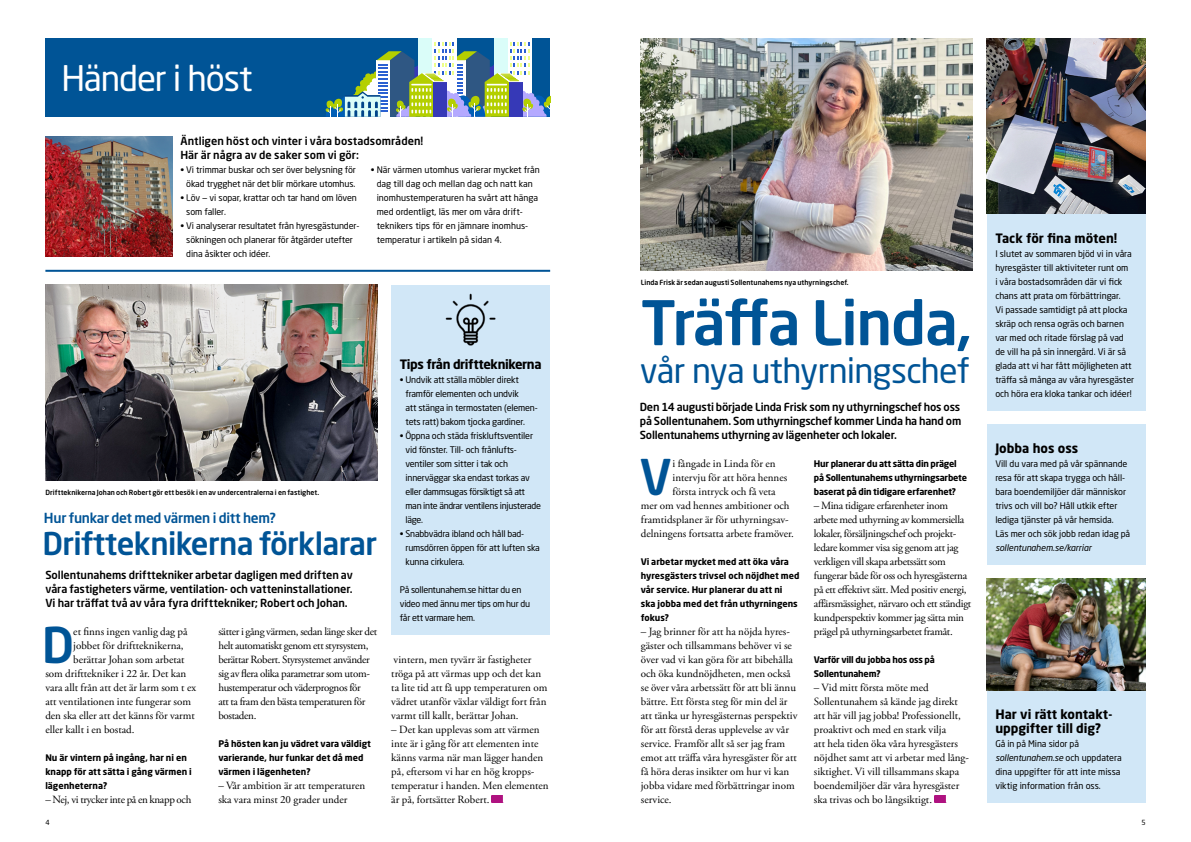
<style>
.page{position:relative;width:1191px;height:842px;background:#fff}
.page>*{position:absolute;margin:0;border:0;box-sizing:border-box;transform-origin:0 0}
.t1{font:500 60.6px "Neo Sans Pro";letter-spacing:-.02em;color:#005496}
.t2{font:500 48.7px "Neo Sans Pro";color:#005496}
.t3{font:34.9px "Neo Sans Pro";letter-spacing:-.03em;color:#fff}
.t4{font:34.1px "Neo Sans Pro";letter-spacing:-.025em;color:#005496}
.t5{font:500 31px "Neo Sans Pro";letter-spacing:-.02em;color:#005496}
.t6{font:500 13.8px "Neo Sans Pro";letter-spacing:-.02em;color:#005496}
.t7{font:700 12.8px/14px "Neo Sans Pro";color:#000}
.t8{font:700 12.8px "Neo Sans Pro";letter-spacing:-.03em;color:#000}
.t9{font:11px/14px "Adobe Garamond Pro";color:#000}
.t10{font:500 11px/14px "Neo Sans Pro";letter-spacing:-.005em;color:#000;text-align:justify}
.t11{font:11px/14px "Adobe Garamond Pro";letter-spacing:-.025em;color:#000}
.t12{font:11px/14px "Adobe Garamond Pro";letter-spacing:-.03em;color:#000}
.t13{font:9px/14px "Neo Sans Pro";letter-spacing:-.01em;color:#000}
.t14{font:700 9px/14px "Neo Sans Pro";color:#000}
.t15{font:700 9px/14px "Neo Sans Pro";letter-spacing:-.02em;color:#000}
.t16{font:9px/14px "Neo Sans Pro";letter-spacing:-.03em;color:#000}
.t17{font:500 7px "Neo Sans Pro";color:#000}
.t18{font:7px "Neo Sans Pro";color:#000}
.s1{font-style:italic}
</style>
<div class="page">
<div style="left:45px;top:38px;width:505px;height:79px;background:#005496"></div>
<div style="left:391px;top:285px;width:159px;height:350px;background:#d1e7f7"></div>
<img style="left:445px;top:293px;width:51px;height:53px">
<img style="left:641px;top:39px;width:331px;height:232px">
<svg style="left:934px;top:795px;width:12px;height:8px"></svg>
<hr style="left:45px;top:270px;width:505px;height:2px;background:#005496">
<div style="left:507px;top:39px;width:25px;height:60px;background:#fff"></div>
<div style="left:494px;top:39px;width:13px;height:60px;background:#dafdf9"></div>
<div style="left:432px;top:39px;width:24px;height:60px;background:#fff"></div>
<div style="left:418px;top:39px;width:14px;height:60px;background:#dafdf9"></div>
<svg style="left:326px;top:42px;width:225px;height:75px"></svg>
<svg style="left:491px;top:795px;width:12px;height:8px"></svg>
<img style="left:45px;top:136px;width:128px;height:121px">
<img style="left:45px;top:285px;width:332px;height:196px">
<div style="left:986px;top:425px;width:159px;height:140px;background:#d1e7f7"></div>
<div style="left:986px;top:39px;width:159px;height:372px;background:#d1e7f7"></div>
<div style="left:986px;top:663px;width:159px;height:140px;background:#d1e7f7"></div>
<img style="left:986px;top:579px;width:159px;height:112px">
<img style="left:986px;top:38px;width:159px;height:176px">
<h1 class="t3" style="left:61px;top:57px;width:193px">Händer i höst</h1>
<h2 class="t10" style="left:180px;top:133px;width:244px">Äntligen höst och vinter i våra bostadsområden!<br>Här är några av de saker som vi gör:</h2>
<p class="t13" style="left:180px;top:162px;width:177px;text-align:right">• Vi trimmar buskar och ser över belysning för ökad trygghet när det blir mörkare utomhus.</p>
<p class="t13" style="left:186px;top:190px;width:172px;text-indent:-6px">• Löv vi sopar, krattar och tar hand om löven som faller.</p>
<p class="t13" style="left:186px;top:218px;width:175px;text-indent:-6px">• Vi analyserar resultatet från hyresgästunder&shy;sökningen och planerar för åtgärder utefter dina åsikter och idéer.</p>
<p class="t13" style="left:377px;top:162px;width:164px;text-indent:-6px">• När värmen utomhus varierar mycket från dag till dag och mellan dag och natt kan inomhustemperaturen ha svårt att hänga med ordentligt, läs mer om våra drift&shy;teknikers tips för en jämnare inomhus&shy;temperatur i artikeln på sidan 4.</p>
<p class="t17" style="left:45px;top:488px;width:275px">Driftteknikerna Johan och Robert gör ett besök i en av undercentralerna i en fastighet.</p>
<h1 class="t6" style="left:44px;top:509px;width:233px">Hur funkar det med värmen i ditt hem?</h1>
<h1 class="t5" style="left:43px;top:524px;width:336px">Driftteknikerna förklarar</h1>
<p class="t10" style="left:45px;top:567px;width:309px">Sollentunahems drifttekniker arbetar dagligen med driften av våra fastigheters värme, ventilation- och vatteninstallationer.<br>Vi har träffat två av våra fyra drifttekniker; Robert och Johan.</p>
<p class="t9" style="left:73px;top:625px;width:116px">et finns ingen vanlig dag på</p>
<p class="t9" style="left:73px;top:639px;width:112px">jobbet för driftteknikerna,</p>
<p class="t9" style="left:73px;top:653px;width:113px">berättar Johan som arbetat</p>
<p class="t9" style="left:45px;top:667px;width:142px">som drifttekniker i 22 år. Det kan</p>
<p class="t9" style="left:45px;top:681px;width:152px">vara allt från att det är larm som t ex</p>
<p class="t9" style="left:45px;top:695px;width:147px">att ventilationen inte fungerar som</p>
<p class="t9" style="left:45px;top:709px;width:151px">den ska eller att det känns för varmt</p>
<p class="t9" style="left:45px;top:723px;width:91px">eller kallt i en bostad.</p>
<p class="t14" style="left:45px;top:750px;width:148px">Nu är vintern på ingång, har ni en knapp för att sätta i gång värmen i lägenheterna?</p>
<p class="t12" style="left:45px;top:793px;width:147px">– Nej, vi trycker inte på en knapp och</p>
<h2 class="t2" style="left:42px;top:614px;width:34px">D</h2>
<p class="t12" style="left:218px;top:625px;width:160px">sätter i gång värmen, sedan länge sker det helt automatiskt genom ett styrsystem, berättar Robert. Styrsystemet använder sig av flera olika parametrar som utom&shy;hustemperatur och väderprognos för<br>att ta fram den bästa temperaturen för bostaden.</p>
<p class="t14" style="left:218px;top:736px;width:154px">På hösten kan ju vädret vara väldigt varierande, hur funkar det då med värmen i lägenheten?</p>
<p class="t9" style="left:218px;top:779px;width:148px">– Vår ambition är att temperaturen ska vara minst 20 grader under</p>
<h2 class="t8" style="left:400px;top:356px;width:143px">Tips från driftteknikerna</h2>
<p class="t13" style="left:405px;top:372px;width:134px;text-indent:-6px">• Undvik att ställa möbler direkt framför elementen och undvik<br>att stänga in termostaten (elemen&shy;tets ratt) bakom tjocka gardiner.</p>
<p class="t13" style="left:405px;top:428px;width:137px;text-indent:-6px">• Öppna och städa friskluftsventiler vid fönster. Till- och frånlufts&shy;ventiler som sitter i tak och innerväggar ska endast torkas av eller dammsugas försiktigt så att man inte ändrar ventilens injusterade läge.</p>
<p class="t13" style="left:405px;top:526px;width:136px;text-indent:-6px">• Snabbvädra ibland och håll bad&shy;rumsdörren öppen för att luften ska kunna cirkulera.</p>
<p class="t16" style="left:400px;top:582px;width:132px">På sollentunahem.se hittar du en video med ännu mer tips om hur du får ett varmare hem.</p>
<p class="t9" style="left:391px;top:653px;width:157px">vintern, men tyvärr är fastigheter tröga på att värmas upp och det kan ta lite tid att få upp temperaturen om vädret utanför växlar väldigt fort från varmt till kallt, berättar Johan.</p>
<p class="t9" style="left:391px;top:723px;width:159px">– Det kan upplevas som att värmen inte är i gång för att elementen inte känns varma när man lägger handen på, eftersom vi har en hög kropps&shy;temperatur i handen. Men elementen är på, fortsätter Robert.</p>
<p class="t17" style="left:641px;top:278px;width:209px">Linda Frisk är sedan augusti Sollentunahems nya uthyrningschef.</p>
<h1 class="t1" style="left:641px;top:285px;width:333px">Träffa Linda,</h1>
<h1 class="t4" style="left:640px;top:349px;width:331px">vår nya uthyrningschef</h1>
<p class="t10" style="left:640px;top:399px;width:323px">Den 14 augusti började Linda Frisk som ny uthyrningschef hos oss på Sollentunahem. Som uthyrningschef kommer Linda ha hand om Sollentunahems uthyrning av lägenheter och lokaler.</p>
<p class="t2" style="left:639px;top:446px;width:33px">V</p>
<p class="t9" style="left:672px;top:457px;width:104px">i fångade in Linda för en</p>
<p class="t9" style="left:672px;top:471px;width:116px">intervju för att höra hennes</p>
<p class="t9" style="left:672px;top:485px;width:105px">första intryck och få veta</p>
<p class="t9" style="left:641px;top:499px;width:150px">mer om vad hennes ambitioner och</p>
<p class="t9" style="left:641px;top:513px;width:149px">framtidsplaner är för uthyrningsav-</p>
<p class="t9" style="left:641px;top:527px;width:155px">delningens fortsatta arbete framöver.</p>
<p class="t14" style="left:641px;top:554px;width:160px">Vi arbetar mycket med att öka våra hyresgästers trivsel och nöjdhet med vår service. Hur planerar du att ni ska jobba med det från uthyrningens fokus?</p>
<p class="t9" style="left:641px;top:625px;width:158px">– Jag brinner för att ha nöjda hyres&shy;gäster och tillsammans behöver vi se över vad vi kan göra för att bibehålla och öka kundnöjdheten, men också se över våra arbetssätt för att bli ännu bättre. Ett första steg för min del är att tänka ur hyresgästernas perspektiv för att förstå deras upplevelse av vår service. Framför allt så ser jag fram emot att träffa våra hyresgäster för att få höra deras insikter om hur vi kan jobba vidare med förbättringar inom service.</p>
<p class="t15" style="left:814px;top:456px;width:155px">Hur planerar du att sätta din prägel på Sollentunahems uthyrningsarbete baserat på din tidigare erfarenhet?</p>
<p class="t11" style="left:814px;top:499px;width:159px">– Mina tidigare erfarenheter inom arbete med uthyrning av kommersiella lokaler, försäljningschef och projekt&shy;ledare kommer visa sig genom att jag verkligen vill skapa arbetssätt som fungerar både för oss och hyresgästerna på ett effektivt sätt. Med positiv energi, affärsmässighet, närvaro och ett ständigt kundperspektiv kommer jag sätta min prägel på uthyrningsarbetet framåt.</p>
<p class="t15" style="left:814px;top:652px;width:123px">Varför vill du jobba hos oss på<br>Sollentunahem?</p>
<p class="t9" style="left:814px;top:681px;width:157px">– Vid mitt första möte med Sollentunahem så kände jag direkt att här vill jag jobba! Professionellt, proaktivt och med en stark vilja<br>att hela tiden öka våra hyresgästers nöjdhet samt att vi arbetar med lång&shy;siktighet. Vi vill tillsammans skapa boendemiljöer där våra hyresgäster ska trivas och bo långsiktigt.</p>
<h1 class="t7" style="left:995px;top:231px;width:124px">Tack för fina möten!</h1>
<p class="t13" style="left:995px;top:246px;width:140px">I slutet av sommaren bjöd vi in våra hyresgäster till aktiviteter runt om<br>i våra bostadsområden där vi fick chans att prata om förbättringar.<br>Vi passade samtidigt på att plocka skräp och rensa ogräs och barnen var med och ritade förslag på vad de vill ha på sin innergård. Vi är så glada att vi har fått möjligheten att träffa så många av våra hyresgäster och höra era kloka tankar och idéer!</p>
<h1 class="t7" style="left:995px;top:441px;width:84px">Jobba hos oss</h1>
<p class="t13" style="left:995px;top:456px;width:136px">Vill du vara med på vår spännande resa för att skapa trygga och håll&shy;bara boendemiljöer där människor trivs och vill bo? Håll utkik efter lediga tjänster på vår hemsida.<br>Läs mer och sök jobb redan idag på <span class="s1">sollentunahem.se/karriar</span></p>
<h1 class="t7" style="left:995px;top:707px;width:118px">Har vi rätt kontakt&shy;uppgifter till dig?</h1>
<p class="t13" style="left:995px;top:736px;width:128px">Gå in på Mina sidor på <span class="s1">sollentunahem.se</span> och uppdatera dina uppgifter för att inte missa viktig information från oss.</p>
<p class="t18" style="left:45px;top:818px;width:6px">4</p>
<p class="t18" style="left:1141px;top:818px;width:6px">5</p>
</div>
